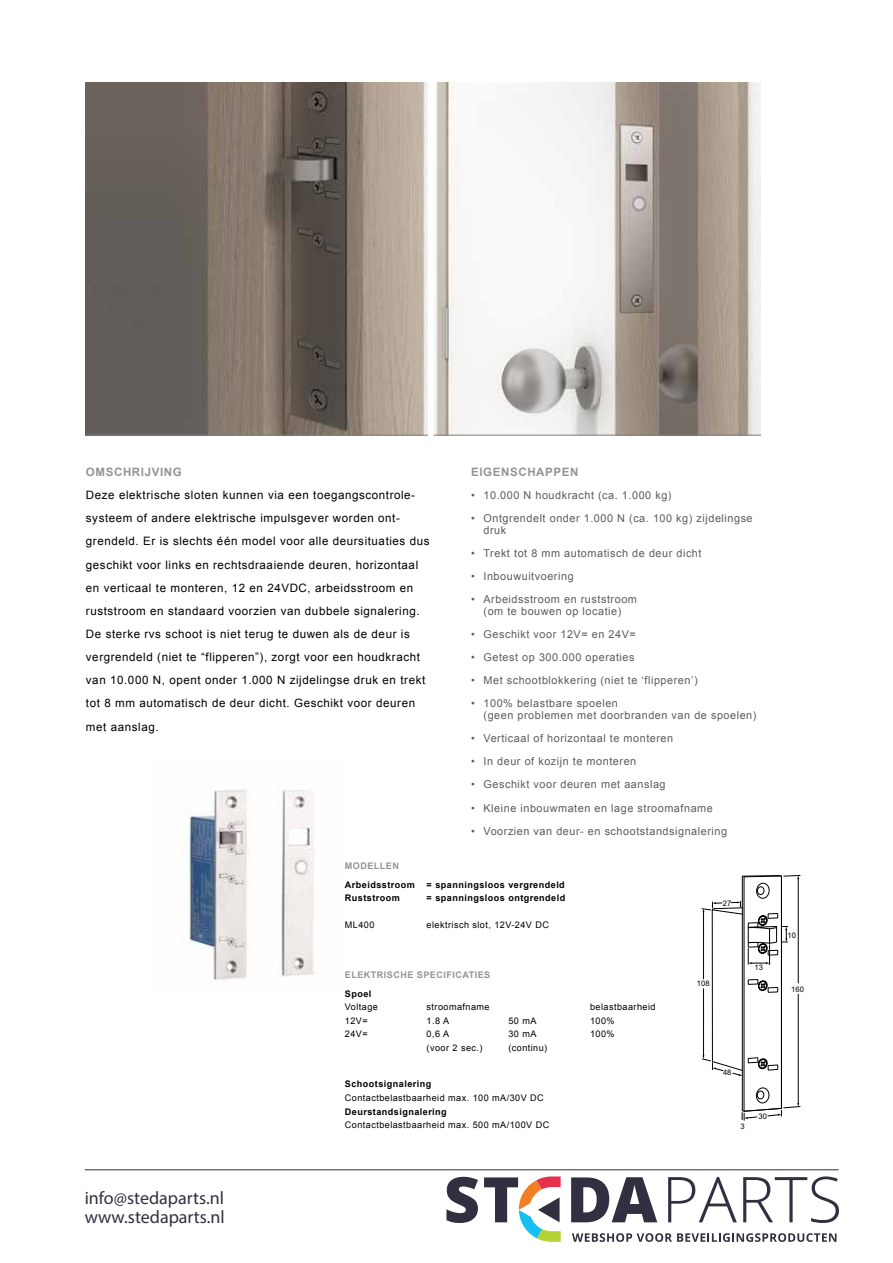
<style>
.page{position:relative;width:893px;height:1263px;background:#fff}
.page>*{position:absolute;margin:0;border:0;box-sizing:border-box;transform-origin:0 0}
.t1{font:18px/19.5px "Myriad Pro";color:#303141}
.t2{font:11.55px/23.1px "Arial";letter-spacing:.05em;color:#000}
.t3{font:700 11.55px "Arial";letter-spacing:.05em;color:#939597}
.t4{font:10.8px/23.1px "Arial";letter-spacing:.05em;color:#5c5c5c}
.t5{font:9.15px "Arial";letter-spacing:.05em;color:#000}
.t6{font:700 9.15px "Arial";letter-spacing:.05em;color:#000}
.t7{font:700 9.15px "Arial";letter-spacing:.05em;color:#939597}
.t8{font:7.65px "Arial";color:#000}
</style>
<div class="page">
<img style="left:184px;top:789px;width:133px;height:192px">
<img style="left:86px;top:84px;width:674px;height:351px">
<hr style="left:86px;top:435px;width:674px;height:1px;background:#7f8080">
<hr style="left:86px;top:83px;width:674px;height:1px;background:#7f8080">
<div style="left:428px;top:83px;width:6px;height:355px;background:#fff"></div>
<svg style="left:701px;top:875px;width:100px;height:246px"></svg>
<svg style="left:572px;top:1233px;width:264px;height:9px"></svg>
<svg style="left:446px;top:1177px;width:32px;height:46px"></svg>
<svg style="left:571px;top:1177px;width:86px;height:45px"></svg>
<svg style="left:668px;top:1177px;width:69px;height:45px"></svg>
<svg style="left:743px;top:1176px;width:96px;height:47px"></svg>
<svg style="left:484px;top:1176px;width:77px;height:66px"></svg>
<hr style="left:85px;top:1169px;width:754px;height:1px;background:#303141">
<p class="t3" style="left:86px;top:464px;width:97px">OMSCHRIJVING</p>
<p class="t2" style="left:86px;top:483px;width:331px">Deze elektrische sloten kunnen via een toegangscontrole-</p>
<p class="t2" style="left:86px;top:507px;width:315px">systeem of andere elektrische impulsgever worden ont-</p>
<p class="t2" style="left:86px;top:530px;width:345px">grendeld. Er is slechts één model voor alle deursituaties dus</p>
<p class="t2" style="left:86px;top:553px;width:341px">geschikt voor links en rechtsdraaiende deuren, horizontaal en verticaal te monteren, 12 en 24VDC, arbeidsstroom en ruststroom en standaard voorzien van dubbele signalering.<br>De sterke rvs schoot is niet terug te duwen als de deur is vergrendeld (niet te “flipperen”), zorgt voor een houdkracht van 10.000 N, opent onder 1.000 N zijdelingse druk en trekt tot 8 mm automatisch de deur dicht. Geschikt voor deuren met aanslag.</p>
<p class="t7" style="left:345px;top:860px;width:56px">MODELLEN</p>
<p class="t3" style="left:471px;top:464px;width:109px">EIGENSCHAPPEN</p>
<p class="t4" style="left:483px;top:484px;width:190px">10.000 N houdkracht (ca. 1.000 kg(</p>
<p class="t4" style="left:471px;top:484px;width:5px">•</p>
<p class="t4" style="left:471px;top:507px;width:5px">•</p>
<p class="t4" style="left:471px;top:542px;width:5px">•</p>
<p class="t4" style="left:483px;top:507px;width:271px">Ontgrendelt onder 1.000 N (ca. 100 kg) zijdelingse</p>
<p class="t4" style="left:483px;top:518px;width:220px">druk<br>Trekt tot 8 mm automatisch de deur dicht</p>
<p class="t4" style="left:471px;top:565px;width:5px">•</p>
<p class="t4" style="left:483px;top:565px;width:92px">Inbouwuitvoering</p>
<p class="t4" style="left:471px;top:588px;width:5px">•</p>
<p class="t4" style="left:483px;top:588px;width:155px">Arbeidsstroom en ruststroom</p>
<p class="t4" style="left:471px;top:623px;width:5px">•</p>
<p class="t4" style="left:483px;top:600px;width:154px">(om te bouwen op locatie(<br>Geschikt voor 12V= en 24V=</p>
<p class="t4" style="left:471px;top:646px;width:5px">•</p>
<p class="t4" style="left:483px;top:646px;width:153px">Getest op 300.000 operaties</p>
<p class="t4" style="left:471px;top:669px;width:5px">•</p>
<p class="t4" style="left:483px;top:669px;width:216px">Met schootblokkering (niet te ‘flipperen (‘</p>
<p class="t4" style="left:471px;top:692px;width:5px">•</p>
<p class="t4" style="left:471px;top:727px;width:5px">•</p>
<p class="t4" style="left:483px;top:692px;width:136px">100% belastbare spoelen</p>
<p class="t4" style="left:483px;top:704px;width:274px">(geen problemen met doorbranden van de spoelen(<br>Verticaal of horizontaal te monteren</p>
<p class="t4" style="left:471px;top:750px;width:5px">•</p>
<p class="t4" style="left:483px;top:750px;width:154px">In deur of kozijn te monteren</p>
<p class="t4" style="left:471px;top:773px;width:5px">•</p>
<p class="t4" style="left:483px;top:773px;width:184px">Geschikt voor deuren met aanslag</p>
<p class="t4" style="left:471px;top:796px;width:5px">•</p>
<p class="t4" style="left:483px;top:796px;width:231px">Kleine inbouwmaten en lage stroomafname</p>
<p class="t4" style="left:471px;top:819px;width:5px">•</p>
<p class="t4" style="left:483px;top:819px;width:245px">Voorzien van deur- en schootstandsignalering</p>
<p class="t6" style="left:345px;top:878px;width:72px">Arbeidsstroom</p>
<p class="t6" style="left:427px;top:878px;width:140px">= spanningsloos vergrendeld</p>
<p class="t6" style="left:345px;top:892px;width:57px">Ruststroom</p>
<p class="t6" style="left:427px;top:892px;width:140px">= spanningsloos ontgrendeld</p>
<p class="t8" style="left:723px;top:898px;width:10px">27</p>
<p class="t5" style="left:345px;top:919px;width:31px">ML400</p>
<p class="t5" style="left:427px;top:919px;width:124px">elektrisch slot, 12V-24V DC</p>
<p class="t7" style="left:345px;top:969px;width:147px">ELEKTRISCHE SPECIFICATIES</p>
<p class="t6" style="left:345px;top:987px;width:28px">Spoel</p>
<p class="t8" style="left:697px;top:978px;width:14px">108</p>
<p class="t5" style="left:345px;top:1001px;width:35px">Voltage</p>
<p class="t5" style="left:427px;top:1001px;width:65px">stroomafname</p>
<p class="t5" style="left:590px;top:1001px;width:67px">belastbaarheid</p>
<p class="t5" style="left:345px;top:1014px;width:24px">12V=</p>
<p class="t5" style="left:427px;top:1014px;width:24px">1.8 A</p>
<p class="t5" style="left:508px;top:1014px;width:30px">50 mA</p>
<p class="t5" style="left:590px;top:1014px;width:26px">100%</p>
<p class="t5" style="left:345px;top:1028px;width:24px">24V=</p>
<p class="t5" style="left:427px;top:1028px;width:24px">0,6 A</p>
<p class="t5" style="left:508px;top:1028px;width:30px">30 mA</p>
<p class="t5" style="left:590px;top:1028px;width:26px">100%</p>
<p class="t5" style="left:427px;top:1042px;width:57px">(voor 2 sec.)</p>
<p class="t6" style="left:345px;top:1078px;width:88px">Schootsignalering</p>
<p class="t5" style="left:345px;top:1092px;width:200px">Contactbelastbaarheid max. 100 mA/30V DC</p>
<p class="t6" style="left:345px;top:1105px;width:103px">Deurstandsignalering</p>
<p class="t5" style="left:345px;top:1119px;width:206px">Contactbelastbaarheid max. 500 mA/100V DC</p>
<p class="t8" style="left:741px;top:1121px;width:6px">3</p>
<p class="t5" style="left:508px;top:1042px;width:40px">(continu(</p>
<p class="t8" style="left:723px;top:1067px;width:10px">48</p>
<p class="t8" style="left:754px;top:962px;width:10px">13</p>
<p class="t8" style="left:758px;top:1111px;width:10px">30</p>
<p class="t8" style="left:787px;top:930px;width:10px">10</p>
<p class="t8" style="left:791px;top:984px;width:14px">160</p>
<h1 class="t1" style="left:85px;top:1188px;width:142px">info@stedaparts.nl www.stedaparts.nl</h1>
</div>
